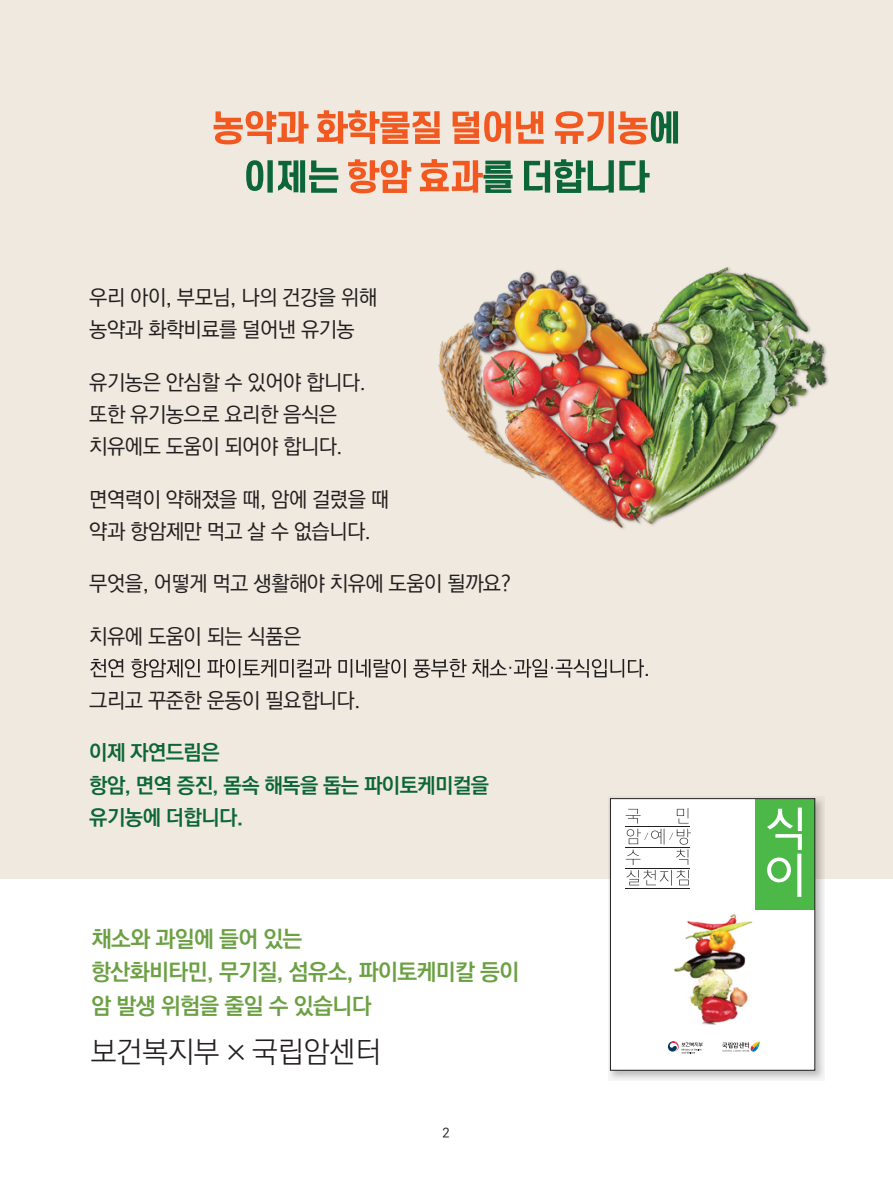
<style>
.page{position:relative;width:893px;height:1191px;background:#fff}
.page>*{position:absolute;margin:0;border:0;box-sizing:border-box;transform-origin:0 0}
.t1{font:300 29.57px "Ko Pub Dotum";color:#231f20}
.t2{font:700 22.75px/33.2px "Ko Pub Dotum";letter-spacing:-.025em;color:#6ba043}
.t3{font:500 21px/32.4px "Ko Pub Dotum";letter-spacing:-.025em;color:#231f20}
.t4{font:700 21px/32.4px "Ko Pub Dotum";letter-spacing:-.025em;color:#0c6638}
.t5{font:500 13.12px "Ko Pub Dotum";color:#231f20}
</style>
<div class="page">
<div style="left:0;top:0;width:893px;height:878px;background:#f0e9df"></div>
<img style="left:438px;top:267px;width:391px;height:262px">
<svg style="left:90px;top:659px;width:558px;height:19px"></svg>
<svg style="left:214px;top:110px;width:464px;height:34px"></svg>
<svg style="left:246px;top:160px;width:92px;height:33px"></svg>
<svg style="left:348px;top:159px;width:302px;height:34px"></svg>
<svg style="left:608px;top:798px;width:217px;height:282px"></svg>
<div style="left:610px;top:798px;width:205px;height:272px;background:#fff"></div>
<div style="left:755px;top:798px;width:60px;height:111px;background:#4cb848"></div>
<svg style="left:626px;top:808px;width:65px;height:77px"></svg>
<hr style="left:626px;top:826px;width:64px;height:1px;background:#231f20">
<hr style="left:626px;top:847px;width:64px;height:1px;background:#231f20">
<hr style="left:626px;top:868px;width:64px;height:1px;background:#231f20">
<hr style="left:626px;top:888px;width:64px;height:1px;background:#231f20">
<svg style="left:767px;top:807px;width:35px;height:90px"></svg>
<svg style="left:722px;top:1041px;width:38px;height:11px"></svg>
<svg style="left:668px;top:1041px;width:35px;height:12px"></svg>
<img style="left:674px;top:914px;width:79px;height:111px">
<div style="left:610px;top:798px;width:205px;height:272px;border:1px solid #231f20"></div>
<p class="t3" style="left:89px;top:282px;width:289px">우리 아이, 부모님, 나의 건강을 위해 농약과 화학비료를 덜어낸 유기농</p>
<p class="t3" style="left:89px;top:366px;width:278px">유기농은 안심할 수 있어야 합니다. 또한 유기농으로 요리한 음식은 치유에도 도움이 되어야 합니다.</p>
<p class="t3" style="left:89px;top:483px;width:301px">면역력이 약해졌을 때, 암에 걸렸을 때 약과 항암제만 먹고 살 수 없습니다.</p>
<p class="t3" style="left:89px;top:568px;width:423px">무엇을, 어떻게 먹고 생활해야 치유에 도움이 될까요?</p>
<p class="t3" style="left:89px;top:620px;width:214px">치유에 도움이 되는 식품은</p>
<p class="t3" style="left:89px;top:685px;width:273px">그리고 꾸준한 운동이 필요합니다.</p>
<p class="t4" style="left:89px;top:737px;width:401px">이제 자연드림은<br>항암, 면역 증진, 몸속 해독을 돕는 파이토케미컬을 유기농에 더합니다.</p>
<p class="t2" style="left:91px;top:923px;width:430px">채소와 과일에 들어 있는<br>항산화비타민, 무기질, 섬유소, 파이토케미칼 등이 암 발생 위험을 줄일 수 있습니다</p>
<h1 class="t1" style="left:91px;top:1037px;width:292px">보건복지부×국립암센터</h1>
<p class="t5" style="left:442px;top:1126px;width:9px">2</p>
</div>
